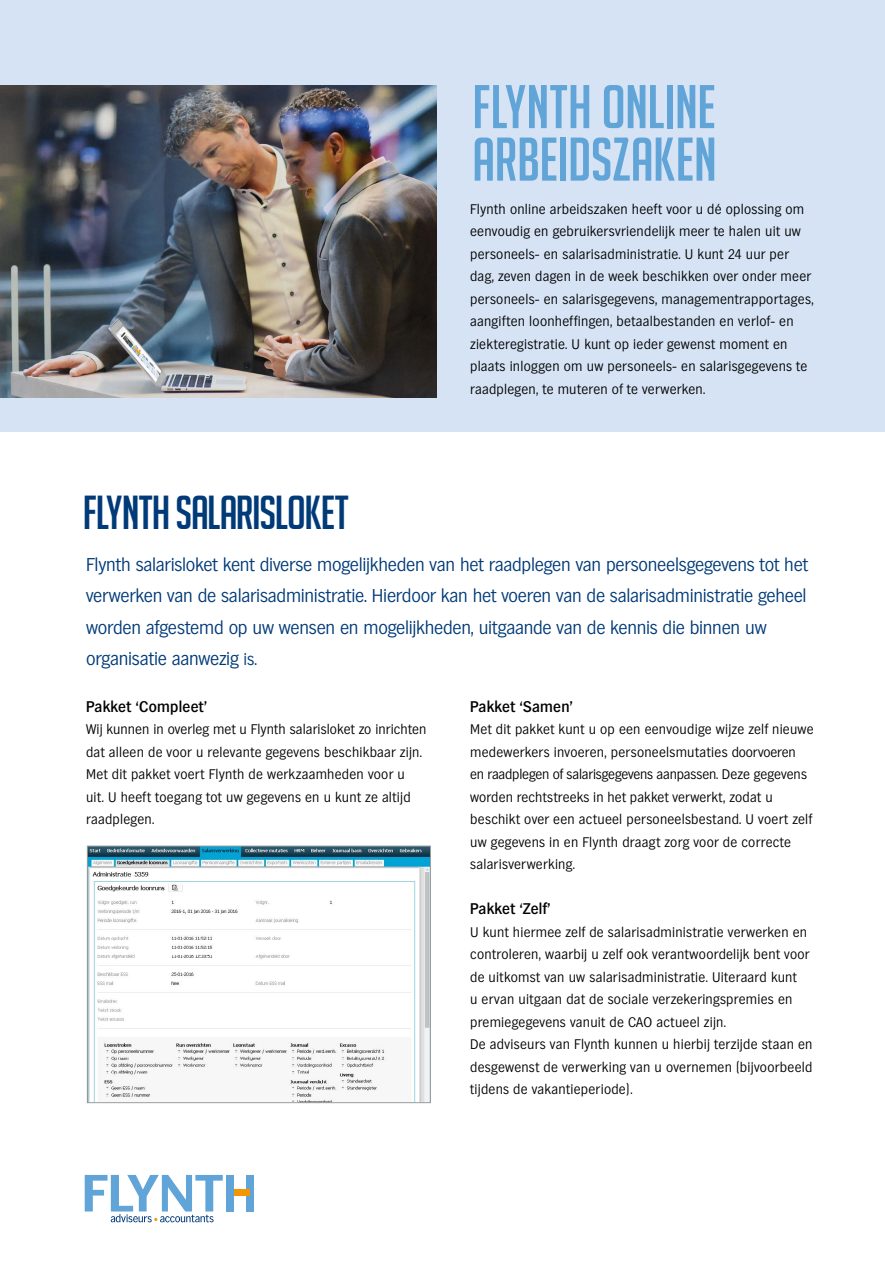
<style>
.page{position:relative;width:885px;height:1263px;background:#fff}
.page>*{position:absolute;margin:0;border:0;box-sizing:border-box;transform-origin:0 0}
.t1{font:60px/52.5px "Big Noodle Titling";letter-spacing:-.005em;color:#61a4d7}
.t2{font:46.5px "Big Noodle Titling";letter-spacing:-.025em;color:#003a78}
.t3{font:300 18px/31.5px "Hamburg";letter-spacing:-.01em;color:#003a78}
.t4{font:500 15px "Hamburg";letter-spacing:.02em;color:#000}
.t5{font:300 13.5px/22.5px "Hamburg";letter-spacing:.02em;color:#000}
.s1{font-size:16.5px}
</style>
<div class="page">
<div style="left:0;top:0;width:884px;height:432px;background:#d5e3f5"></div>
<img style="left:89px;top:848px;width:340px;height:253px">
<div style="left:87px;top:846px;width:344px;height:257px;border:1px solid #9d9d9c"></div>
<img style="left:0;top:85px;width:436px;height:312px">
<div style="left:246px;top:1175px;width:7px;height:36px;background:#61a4d7"></div>
<div style="left:230px;top:1189px;width:19px;height:7px;background:#f49600"></div>
<div style="left:226px;top:1175px;width:7px;height:36px;background:#61a4d7"></div>
<svg style="left:85px;top:1175px;width:138px;height:47px"></svg>
<h1 class="t1" style="left:472px;top:81px;width:246px">FLYNTH ONLINE<br>ARBEIDSZAKEN</h1>
<h2 class="t2" style="left:83px;top:487px;width:267px">FLYNTH SALARISLOKET</h2>
<p class="t5" style="left:470px;top:198px;width:345px">Flynth online arbeidszaken heeft voor u dé oplossing om eenvoudig en gebruikersvriendelijk meer te halen uit uw personeels- en salarisadministratie. U kunt 24 uur per dag, zeven dagen in de week beschikken over onder meer personeels- en salarisgegevens, managementrapportages, aangiften loonheffingen, betaalbestanden en verlof- en ziekteregistratie. U kunt op ieder gewenst moment en plaats inloggen om uw personeels- en salarisgegevens te raadplegen, te muteren of te verwerken.</p>
<p class="t3" style="left:86px;top:548px;width:723px">Flynth salarisloket kent diverse mogelijkheden van het raadplegen van personeelsgegevens tot het verwerken van de salarisadministratie. Hierdoor kan het voeren van de salarisadministratie geheel worden afgestemd op uw wensen en mogelijkheden, uitgaande van de kennis die binnen uw organisatie aanwezig <span class="s1">is.</span></p>
<p class="t4" style="left:86px;top:698px;width:122px">Pakket ‘Compleet’</p>
<p class="t5" style="left:86px;top:718px;width:342px">Wij kunnen in overleg met u Flynth salarisloket zo inrichten dat alleen de voor u relevante gegevens beschikbaar zijn.<br>Met dit pakket voert Flynth de werkzaamheden voor u<br>uit. U heeft toegang tot uw gegevens en u kunt ze altijd raadplegen.</p>
<p class="t4" style="left:470px;top:698px;width:104px">Pakket ‘Samen’</p>
<p class="t5" style="left:470px;top:718px;width:345px">Met dit pakket kunt u op een eenvoudige wijze zelf nieuwe medewerkers invoeren, personeelsmutaties doorvoeren<br>en raadplegen of salarisgegevens aanpassen. Deze gegevens worden rechtstreeks in het pakket verwerkt, zodat u beschikt over een actueel personeelsbestand. U voert zelf uw gegevens in en Flynth draagt zorg voor de correcte salarisverwerking.</p>
<p class="t4" style="left:470px;top:900px;width:82px">Pakket ‘Zelf’</p>
<p class="t5" style="left:470px;top:921px;width:344px">U kunt hiermee zelf de salarisadministratie verwerken en controleren, waarbij u zelf ook verantwoordelijk bent voor de uitkomst van uw salarisadministratie. Uiteraard kunt<br>u ervan uitgaan dat de sociale verzekeringspremies en premiegegevens vanuit de CAO actueel zijn.<br>De adviseurs van Flynth kunnen u hierbij terzijde staan en desgewenst de verwerking van u overnemen (bijvoorbeeld tijdens de vakantieperiode).</p>
</div>
